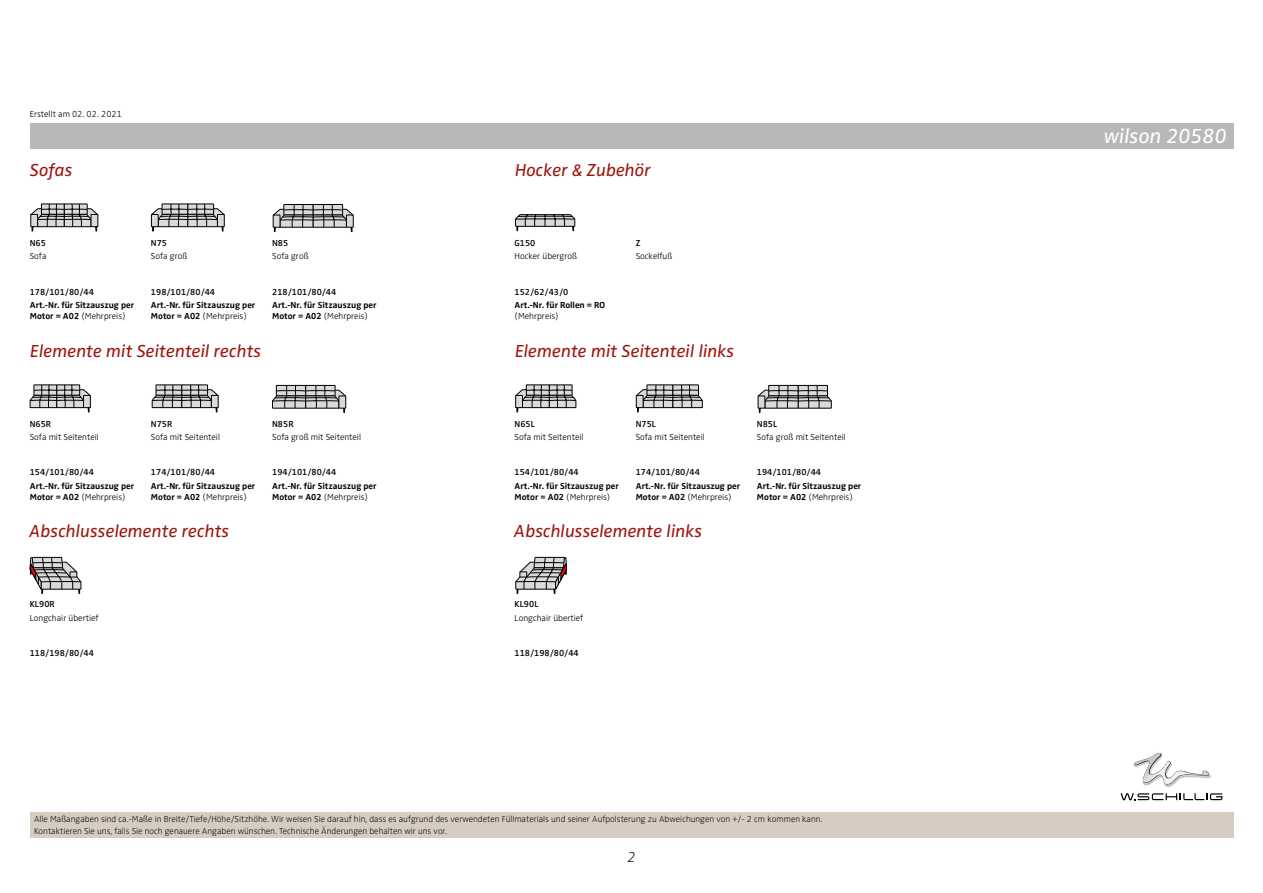
<style>
.page{position:relative;width:1263px;height:893px;background:#fff}
.page>*{position:absolute;margin:0;border:0;box-sizing:border-box;transform-origin:0 0}
.t1{font:italic 21px "Zwo Pro";color:#fff}
.t2{font:italic 18px "Zwo Pro";color:#9e1510}
.t3{font:italic 300 expanded 15px "Zwo Pro";color:#000}
.t4{font:700 9px/10.8px "Zwo Pro";color:#000}
.t5{font:300 expanded 9px/12px "Zwo Pro";color:#000}
.t6{font:300 9px "Zwo Pro";color:#000}
.t7{font:600 9px "Zwo Pro";color:#000}
.s1{font-weight:300}
</style>
<div class="page">
<div style="left:30px;top:123px;width:1203px;height:26px;background:#b9b7b7"></div>
<div style="left:30px;top:812px;width:1203px;height:26px;background:#d6ccc1"></div>
<svg style="left:30px;top:204px;width:68px;height:27px"></svg>
<svg style="left:151px;top:204px;width:74px;height:27px"></svg>
<svg style="left:273px;top:204px;width:81px;height:28px"></svg>
<svg style="left:515px;top:214px;width:60px;height:17px"></svg>
<svg style="left:30px;top:384px;width:61px;height:28px"></svg>
<svg style="left:152px;top:384px;width:66px;height:28px"></svg>
<svg style="left:272px;top:385px;width:74px;height:28px"></svg>
<svg style="left:515px;top:384px;width:61px;height:28px"></svg>
<svg style="left:636px;top:384px;width:67px;height:28px"></svg>
<svg style="left:758px;top:385px;width:74px;height:28px"></svg>
<svg style="left:30px;top:556px;width:51px;height:38px"></svg>
<svg style="left:515px;top:556px;width:52px;height:38px"></svg>
<img style="left:1144px;top:776px;width:68px;height:12px">
<svg style="left:1133px;top:752px;width:78px;height:33px"></svg>
<img style="left:1134px;top:753px;width:75px;height:31px">
<svg style="left:1120px;top:793px;width:102px;height:7px"></svg>
<p class="t6" style="left:30px;top:109px;width:94px">Erstellt am 02. 02. 2021</p>
<h2 class="t2" style="left:30px;top:159px;width:44px">Sofas</h2>
<h2 class="t2" style="left:515px;top:159px;width:137px">Hocker &amp; Zubehör</h2>
<p class="t7" style="left:30px;top:237px;width:18px">N65</p>
<p class="t6" style="left:30px;top:251px;width:18px">Sofa</p>
<p class="t7" style="left:151px;top:237px;width:18px">N75</p>
<p class="t6" style="left:151px;top:251px;width:38px">Sofa groß</p>
<p class="t7" style="left:272px;top:237px;width:18px">N85</p>
<p class="t6" style="left:272px;top:251px;width:38px">Sofa groß</p>
<p class="t7" style="left:514px;top:237px;width:22px">G150</p>
<p class="t6" style="left:514px;top:251px;width:64px">Hocker übergroß</p>
<p class="t7" style="left:636px;top:237px;width:6px">Z</p>
<p class="t6" style="left:636px;top:251px;width:38px">Sockelfuß</p>
<p class="t7" style="left:30px;top:286px;width:66px">178/101/80/44</p>
<p class="t7" style="left:151px;top:286px;width:66px">198/101/80/44</p>
<p class="t7" style="left:272px;top:286px;width:66px">218/101/80/44</p>
<p class="t7" style="left:514px;top:286px;width:55px">152/62/43/0</p>
<p class="t4" style="left:30px;top:300px;width:106px">Art.-Nr. für Sitzauszug per<br>Motor = A02 <span class="s1">(Mehrpreis)</span></p>
<p class="t4" style="left:151px;top:300px;width:106px">Art.-Nr. für Sitzauszug per<br>Motor = A02 <span class="s1">(Mehrpreis)</span></p>
<p class="t4" style="left:272px;top:300px;width:106px">Art.-Nr. für Sitzauszug per<br>Motor = A02 <span class="s1">(Mehrpreis)</span></p>
<p class="t4" style="left:514px;top:300px;width:92px">Art.-Nr. für Rollen = RO</p>
<p class="t6" style="left:514px;top:311px;width:46px">(Mehrpreis)</p>
<h2 class="t2" style="left:30px;top:340px;width:233px">Elemente mit Seitenteil rechts</h2>
<h2 class="t2" style="left:515px;top:340px;width:221px">Elemente mit Seitenteil links</h2>
<p class="t7" style="left:30px;top:418px;width:23px">N65R</p>
<p class="t6" style="left:30px;top:432px;width:71px">Sofa mit Seitenteil</p>
<p class="t7" style="left:151px;top:418px;width:23px">N75R</p>
<p class="t6" style="left:151px;top:432px;width:71px">Sofa mit Seitenteil</p>
<p class="t7" style="left:272px;top:418px;width:23px">N85R</p>
<p class="t6" style="left:272px;top:432px;width:90px">Sofa groß mit Seitenteil</p>
<p class="t7" style="left:514px;top:418px;width:22px">N65L</p>
<p class="t6" style="left:514px;top:432px;width:71px">Sofa mit Seitenteil</p>
<p class="t7" style="left:636px;top:418px;width:22px">N75L</p>
<p class="t6" style="left:636px;top:432px;width:71px">Sofa mit Seitenteil</p>
<p class="t7" style="left:757px;top:418px;width:22px">N85L</p>
<p class="t6" style="left:757px;top:432px;width:90px">Sofa groß mit Seitenteil</p>
<p class="t7" style="left:30px;top:467px;width:66px">154/101/80/44</p>
<p class="t7" style="left:151px;top:467px;width:66px">174/101/80/44</p>
<p class="t7" style="left:272px;top:467px;width:66px">194/101/80/44</p>
<p class="t7" style="left:514px;top:467px;width:66px">154/101/80/44</p>
<p class="t7" style="left:636px;top:467px;width:66px">174/101/80/44</p>
<p class="t7" style="left:757px;top:467px;width:66px">194/101/80/44</p>
<p class="t4" style="left:30px;top:481px;width:106px">Art.-Nr. für Sitzauszug per<br>Motor = A02 <span class="s1">(Mehrpreis)</span></p>
<p class="t4" style="left:151px;top:481px;width:106px">Art.-Nr. für Sitzauszug per<br>Motor = A02 <span class="s1">(Mehrpreis)</span></p>
<p class="t4" style="left:272px;top:481px;width:106px">Art.-Nr. für Sitzauszug per<br>Motor = A02 <span class="s1">(Mehrpreis)</span></p>
<p class="t4" style="left:514px;top:481px;width:106px">Art.-Nr. für Sitzauszug per<br>Motor = A02 <span class="s1">(Mehrpreis)</span></p>
<p class="t4" style="left:636px;top:481px;width:106px">Art.-Nr. für Sitzauszug per<br>Motor = A02 <span class="s1">(Mehrpreis)</span></p>
<p class="t4" style="left:757px;top:481px;width:106px">Art.-Nr. für Sitzauszug per<br>Motor = A02 <span class="s1">(Mehrpreis)</span></p>
<h2 class="t2" style="left:29px;top:521px;width:202px">Abschlusselemente rechts</h2>
<h2 class="t2" style="left:514px;top:521px;width:190px">Abschlusselemente links</h2>
<p class="t7" style="left:30px;top:599px;width:27px">KL90R</p>
<p class="t6" style="left:30px;top:613px;width:70px">Longchair übertief</p>
<p class="t7" style="left:30px;top:648px;width:66px">118/198/80/44</p>
<p class="t7" style="left:514px;top:599px;width:26px">KL90L</p>
<p class="t6" style="left:514px;top:613px;width:70px">Longchair übertief</p>
<p class="t7" style="left:514px;top:648px;width:66px">118/198/80/44</p>
<p class="t5" style="left:34px;top:814px;width:790px">Alle Maßangaben sind ca.-Maße in Breite/Tiefe/Höhe/Sitzhöhe. Wir weisen Sie darauf hin, dass es aufgrund des verwendeten Füllmaterials und seiner Aufpolsterung zu Abweichungen von +/- 2 cm kommen kann.<br>Kontaktieren Sie uns, falls Sie noch genauere Angaben wünschen. Technische Änderungen behalten wir uns vor.</p>
<h3 class="t3" style="left:627px;top:848px;width:10px">2</h3>
<h1 class="t1" style="left:1104px;top:124px;width:125px">wilson 20580</h1>
</div>
